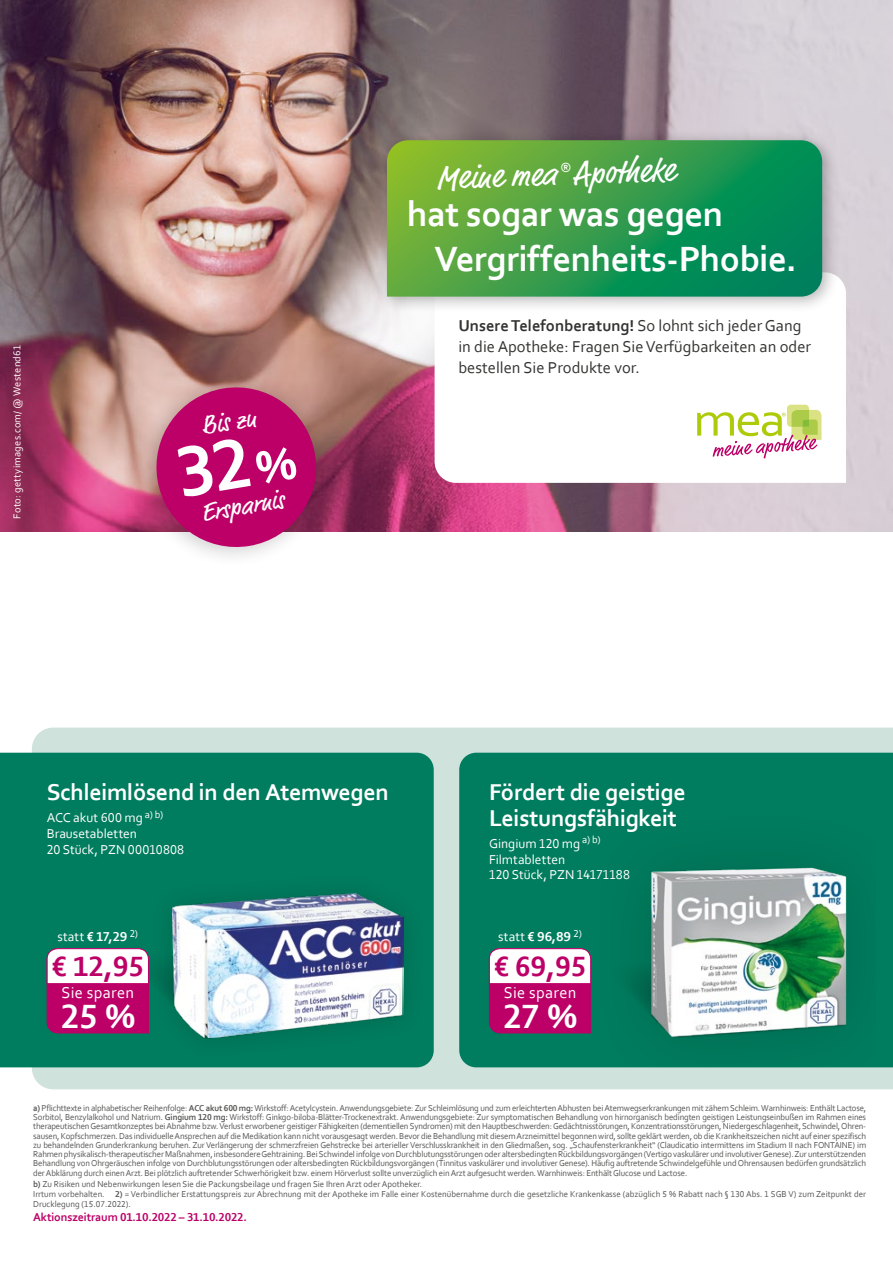
<style>
.page{position:relative;width:893px;height:1263px;background:#fff}
.page>*{position:absolute;margin:0;border:0;box-sizing:border-box;transform-origin:0 0}
.t1{font:700 36.75px/45.2px "Corbel";letter-spacing:-.015em;color:#fff}
.t2{font:700 35.25px "Corbel";color:#fff}
.t3{font:33px "Market Pro";color:#fff}
.t4{font:700 29.25px "Corbel";color:#bc0067}
.t5{font:25.65px "Market Pro";color:#fff}
.t6{font:700 24px/25.5px "Corbel";letter-spacing:-.01em;color:#fff}
.t7{font:16.5px/21px "Corbel";color:#333332}
.t8{font:16.5px "Corbel";letter-spacing:.02em;color:#fff}
.t9{font:13.5px/15.8px "Corbel";color:#fff}
.t10{font:700 13.5px "Corbel";color:#fff}
.t11{font:700 12px "Corbel";letter-spacing:-.01em;color:#bc0067}
.t12{font:10.5px "Corbel";letter-spacing:.02em;color:#fff}
.t13{font:9px/9.3px "Corbel";color:#575756;text-align:justify}
.s1{font-weight:700}
.s2{font-weight:400}
</style>
<div class="page">
<img style="left:0;top:0;width:893px;height:531px">
<div style="left:32px;top:728px;width:861px;height:361px;background:#cfe2dc"></div>
<div style="left:0;top:753px;width:432px;height:314px;background:#007c5e"></div>
<div style="left:461px;top:753px;width:432px;height:314px;background:#007c5e"></div>
<div style="left:135px;top:372px;width:197px;height:197px;background:#000;opacity:.2"></div>
<div style="left:149px;top:870px;width:277px;height:191px;background:#007c5e"></div>
<img style="left:173px;top:893px;width:231px;height:123px">
<svg style="left:46px;top:948px;width:356px;height:104px"></svg>
<img style="left:592px;top:805px;width:282px;height:260px">
<svg style="left:489px;top:948px;width:356px;height:103px"></svg>
<svg style="left:435px;top:272px;width:411px;height:211px"></svg>
<div style="left:376px;top:129px;width:463px;height:185px;background:#000;opacity:.3"></div>
<svg style="left:387px;top:140px;width:435px;height:157px;background:#389c4a"></svg>
<svg style="left:697px;top:405px;width:124px;height:53px"></svg>
<svg style="left:150px;top:381px;width:172px;height:172px;background:#bf337a"></svg>
<p class="t12" style="left:11px;top:519px;width:175px;rotate:-90deg">Foto: gettyimages.com/ @ Westend61</p>
<h3 class="t5" style="left:199px;top:409px;width:56px;rotate:-9deg">Bis zu</h3>
<h3 class="t5" style="left:199px;top:495px;width:85px;rotate:-9deg">Ersparnis</h3>
<h3 class="t3" style="left:435px;top:156px;width:240px;rotate:-2deg">Meine mea <sup>®</sup>Apotheke</h3>
<h1 class="t1" style="left:435px;top:190px;width:364px;text-indent:-27px">hat sogar was gegen<br>Vergriffenheits-Phobie.</h1>
<h3 class="t7" style="left:458px;top:315px;width:354px"><span class="s1">Unsere Telefonberatung!</span> So lohnt sich jeder Gang in die Apotheke: Fragen Sie Verfügbarkeiten an oder bestellen Sie Produkte vor.</h3>
<h3 class="t6" style="left:47px;top:779px;width:344px">Schleimlösend in den Atemwegen</h3>
<h3 class="t9" style="left:47px;top:810px;width:139px">ACC akut 600 mg <sup>a)</sup> <sup>b)<br></sup>Brausetabletten<br>20 Stück, PZN 00010808</h3>
<h3 class="t10" style="left:58px;top:928px;width:82px"><span class="s2">statt</span> € 17,29 <sup>2)</sup></h3>
<h3 class="t4" style="left:52px;top:948px;width:94px">€ 12,95</h3>
<h3 class="t8" style="left:61px;top:982px;width:74px">Sie sparen</h3>
<h2 class="t2" style="left:61px;top:995px;width:76px">25 %</h2>
<h3 class="t6" style="left:489px;top:779px;width:198px">Fördert die geistige<br>Leistungsfähigkeit</h3>
<h3 class="t9" style="left:489px;top:835px;width:143px">Gingium 120 mg <sup>a)</sup> <sup>b)<br></sup>Filmtabletten<br>120 Stück, PZN 14171188</h3>
<h3 class="t10" style="left:498px;top:928px;width:85px"><span class="s2">statt</span> € 96,89 <sup>2)</sup></h3>
<h3 class="t4" style="left:494px;top:948px;width:94px">€ 69,95</h3>
<h3 class="t8" style="left:504px;top:982px;width:74px">Sie sparen</h3>
<h2 class="t2" style="left:503px;top:995px;width:75px">27 %</h2>
<p class="t13" style="left:33px;top:1103px;width:834px"><span class="s1">a)</span> Pflichttexte in alphabetischer Reihenfolge: <span class="s1">ACC akut 600 mg:</span> Wirkstoff: Acetylcystein. Anwendungsgebiete: Zur Schleimlösung und zum erleichterten Abhusten bei Atemwegserkrankungen mit zähem Schleim. Warnhinweis: Enthält Lactose, Sorbitol, Benzylalkohol und Natrium. <span class="s1">Gingium 120 mg:</span> Wirkstoff: Ginkgo-biloba-Blätter-Trockenextrakt. Anwendungsgebiete: Zur symptomatischen Behandlung von hirnorganisch bedingten geistigen Leistungseinbußen im Rahmen eines therapeutischen Gesamtkonzeptes bei Abnahme bzw. Verlust erworbener geistiger Fähigkeiten (dementiellen Syndromen) mit den Hauptbeschwerden: Gedächtnisstörungen, Konzentrationsstörungen, Niedergeschlagenheit, Schwindel, Ohren&shy;sausen, Kopfschmerzen. Das individuelle Ansprechen auf die Medikation kann nicht vorausgesagt werden. Bevor die Behandlung mit diesem Arzneimittel begonnen wird, sollte geklärt werden, ob die Krankheitszeichen nicht auf einer spezifisch zu behandelnden Grunderkrankung beruhen. Zur Verlängerung der schmerzfreien Gehstrecke bei arterieller Verschlusskrankheit in den Gliedmaßen, sog. „Schaufensterkrankheit“ (Claudicatio intermittens im Stadium II nach FONTAINE) im Rahmen physikalisch-therapeutischer Maßnahmen, insbesondere Gehtraining. Bei Schwindel infolge von Durchblutungsstörungen oder altersbedingten Rückbildungsvorgängen (Vertigo vaskulärer und involutiver Genese). Zur unterstützenden Behandlung von Ohrgeräuschen infolge von Durchblutungsstörungen oder altersbedingten Rückbildungsvorgängen (Tinnitus vaskulärer und involutiver Genese). Häufig auftretende Schwindelgefühle und Ohrensausen bedürfen grundsätzlich der Abklärung durch einen Arzt. Bei plötzlich auftretender Schwerhörigkeit bzw. einem Hörverlust sollte unverzüglich ein Arzt aufgesucht werden. Warnhinweis: Enthält Glucose und Lactose.</p>
<p class="t13" style="left:33px;top:1178px;width:834px;line-height:10.8px"><span class="s1">b)</span> Zu Risiken und Nebenwirkungen lesen Sie die Packungsbeilage und fragen Sie Ihren Arzt oder Apotheker.<br>Irrtum vorbehalten. <span class="s1">2)</span> = Verbindlicher Erstattungspreis zur Abrechnung mit der Apotheke im Falle einer Kostenübernahme durch die gesetzliche Krankenkasse (abzüglich 5 % Rabatt nach § 130 Abs. 1 SGB V) zum Zeitpunkt der</p>
<p class="t13" style="left:33px;top:1199px;width:99px">Drucklegung (15.07.2022).</p>
<h3 class="t11" style="left:33px;top:1209px;width:215px">Aktionszeitraum 01.10.2022 – 31.10.2022.</h3>
</div>
